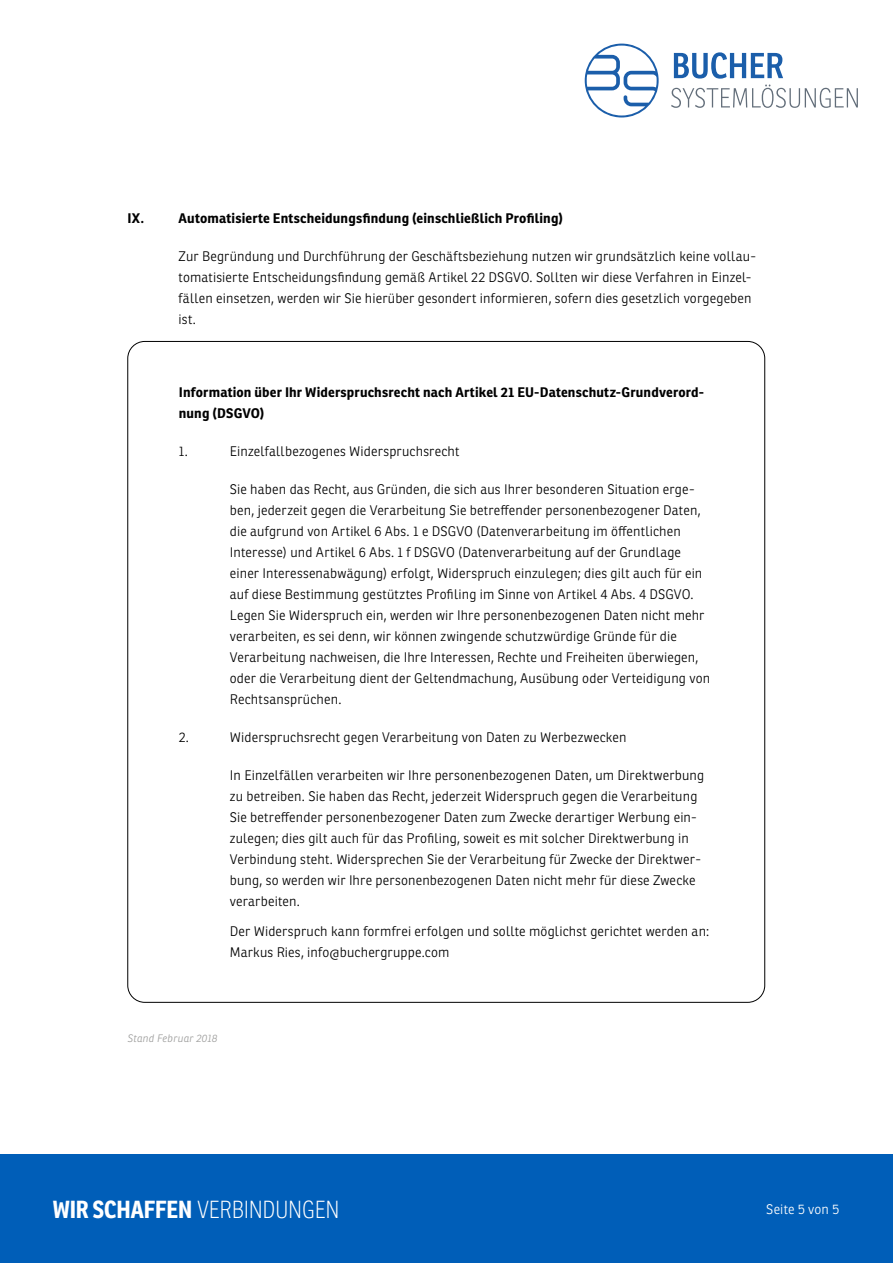
<style>
.page{position:relative;width:893px;height:1263px;background:#fff}
.page>*{position:absolute;margin:0;border:0;box-sizing:border-box;transform-origin:0 0}
.t1{font:100 24px "Ronnia Cond";letter-spacing:-.01em;color:#fff}
.t2{font:300 13.5px/21px "Ronnia";letter-spacing:.01em;color:#000}
.t3{font:700 13.5px/21px "Ronnia";letter-spacing:.01em;color:#000}
.t4{font:300 13.5px "Ronnia";letter-spacing:.01em;color:#fff}
.t5{font:italic 300 10.5px "Ronnia";letter-spacing:.015em;color:#9d9d9c}
.s1{font-weight:700}
</style>
<div class="page">
<div style="left:0;top:1155px;width:893px;height:108px;background:#005eb8"></div>
<svg style="left:674px;top:52px;width:109px;height:27px"></svg>
<svg style="left:671px;top:85px;width:187px;height:23px"></svg>
<svg style="left:585px;top:44px;width:74px;height:73px"></svg>
<p class="t3" style="left:128px;top:207px;width:18px">IX.</p>
<p class="t3" style="left:179px;top:207px;width:386px">Automatisierte Entscheidungsfindung (einschließlich Profiling)</p>
<p class="t2" style="left:179px;top:245px;width:579px">Zur Begründung und Durchführung der Geschäftsbeziehung nutzen wir grundsätzlich keine vollau&shy;tomatisierte Entscheidungsfindung gemäß Artikel 22 DSGVO. Sollten wir diese Verfahren in Einzel&shy;fällen einsetzen, werden wir Sie hierüber gesondert informieren, sofern dies gesetzlich vorgegeben ist.</p>
<p class="t3" style="left:179px;top:382px;width:527px">Information über Ihr Widerspruchsrecht nach Artikel 21 EU-Datenschutz-Grundverord&shy;nung (DSGVO)</p>
<p class="t2" style="left:179px;top:441px;width:11px">1.</p>
<p class="t2" style="left:230px;top:441px;width:231px">Einzelfallbezogenes Widerspruchsrecht</p>
<p class="t2" style="left:230px;top:479px;width:482px">Sie haben das Recht, aus Gründen, die sich aus Ihrer besonderen Situation erge&shy;ben, jederzeit gegen die Verarbeitung Sie betreffender personenbezogener Daten, die aufgrund von Artikel 6 Abs. 1 e DSGVO (Datenverarbeitung im öffentlichen Interesse) und Artikel 6 Abs. 1 f DSGVO (Datenverarbeitung auf der Grundlage einer Interessenabwägung) erfolgt, Widerspruch einzulegen; dies gilt auch für ein auf diese Bestimmung gestütztes Profiling im Sinne von Artikel 4 Abs. 4 DSGVO.<br>Legen Sie Widerspruch ein, werden wir Ihre personenbezogenen Daten nicht mehr verarbeiten, es sei denn, wir können zwingende schutzwürdige Gründe für die Verarbeitung nachweisen, die Ihre Interessen, Rechte und Freiheiten überwiegen, oder die Verarbeitung dient der Geltendmachung, Ausübung oder Verteidigung von Rechtsansprüchen.</p>
<p class="t2" style="left:179px;top:727px;width:12px">2.</p>
<p class="t2" style="left:230px;top:727px;width:398px">Widerspruchsrecht gegen Verarbeitung von Daten zu Werbezwecken</p>
<p class="t2" style="left:230px;top:765px;width:476px">In Einzelfällen verarbeiten wir Ihre personenbezogenen Daten, um Direktwerbung zu betreiben. Sie haben das Recht, jederzeit Widerspruch gegen die Verarbeitung Sie betreffender personenbezogener Daten zum Zwecke derartiger Werbung ein&shy;zulegen; dies gilt auch für das Profiling, soweit es mit solcher Direktwerbung in Verbindung steht. Widersprechen Sie der Verarbeitung für Zwecke der Direktwer&shy;bung, so werden wir Ihre personenbezogenen Daten nicht mehr für diese Zwecke verarbeiten.</p>
<p class="t2" style="left:230px;top:920px;width:481px">Der Widerspruch kann formfrei erfolgen und sollte möglichst gerichtet werden an:<br>Markus Ries, info@buchergruppe.com</p>
<p class="t5" style="left:128px;top:1032px;width:91px">Stand Februar 2018</p>
<h1 class="t1" style="left:53px;top:1196px;width:288px"><span class="s1">WIR SCHAFFEN</span> VERBINDUNGEN</h1>
<p class="t4" style="left:766px;top:1201px;width:74px">Seite 5 von 5</p>
</div>
